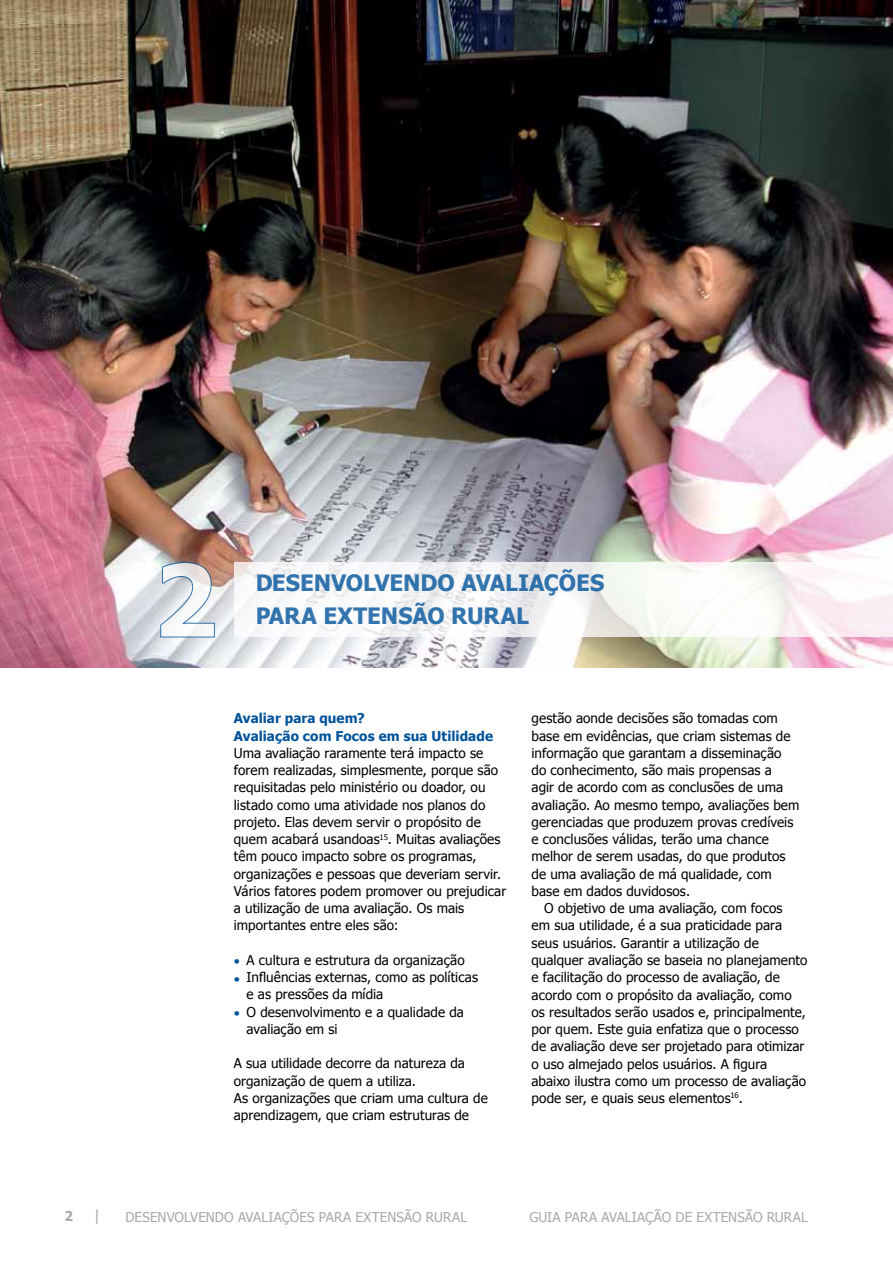
<style>
.page{position:relative;width:893px;height:1263px;background:#fff}
.page>*{position:absolute;margin:0;border:0;box-sizing:border-box;transform-origin:0 0}
.t1{font:700 22.5px/33px "Tahoma";letter-spacing:-.005em;color:#00539b}
.t2{font:13.5px/17.2px "Tahoma";letter-spacing:.005em;color:#000}
.t3{font:13.5px "Tahoma";letter-spacing:.01em;color:#a7a9ac}
.t4{font:700 13.5px/17.2px "Tahoma";letter-spacing:.005em;color:#00539b}
.t5{font:700 13.5px "Tahoma";color:#a7a9ac}
.s1{font-family:"LF Press Sans";color:#00539b}
.s2{font-weight:400;font-size:15px}
</style>
<div class="page">
<img style="left:0;top:0;width:893px;height:668px">
<svg style="left:234px;top:563px;width:659px;height:74px"></svg>
<svg style="left:160px;top:562px;width:55px;height:75px"></svg>
<h1 class="t1" style="left:255px;top:565px;width:351px">Desenvolvendo Avaliações para Extensão Rural</h1>
<p class="t4" style="left:234px;top:709px;width:261px">Avaliar para quem?<br>Avaliação com Focos em sua Utilidade</p>
<p class="t2" style="left:234px;top:744px;width:274px">Uma avaliação raramente terá impacto se forem realizadas, simplesmente, porque são requisitadas pelo ministério ou doador, ou listado como uma atividade nos planos do projeto. Elas devem servir o propósito de quem acabará usandoas<sup>15</sup>. Muitas avaliações têm pouco impacto sobre os programas, organizações e pessoas que deveriam servir.<br>Vários fatores podem promover ou prejudicar a utilização de uma avaliação. Os mais importantes entre eles são:</p>
<p class="t2" style="left:234px;top:951px;width:232px"><span class="s1">•</span> A cultura e estrutura da organização</p>
<p class="t2" style="left:247px;top:968px;width:233px;text-indent:-13px"><span class="s1">•</span> Influências externas, como as políticas e as pressões da mídia</p>
<p class="t2" style="left:247px;top:1002px;width:219px;text-indent:-13px"><span class="s1">•</span> O desenvolvimento e a qualidade da avaliação em si</p>
<p class="t2" style="left:234px;top:1054px;width:255px">A sua utilidade decorre da natureza da organização de quem a utiliza.<br>As organizações que criam uma cultura de aprendizagem, que criam estruturas de</p>
<p class="t2" style="left:531px;top:709px;width:269px">gestão aonde decisões são tomadas com base em evidências, que criam sistemas de informação que garantam a disseminação do conhecimento, são mais propensas a<br>agir de acordo com as conclusões de uma avaliação. Ao mesmo tempo, avaliações bem gerenciadas que produzem provas credíveis e conclusões válidas, terão uma chance melhor de serem usadas, do que produtos de uma avaliação de má qualidade, com base em dados duvidosos.</p>
<p class="t2" style="left:531px;top:899px;width:277px;text-indent:13px">O objetivo de uma avaliação, com focos<br>em sua utilidade, é a sua praticidade para seus usuários. Garantir a utilização de qualquer avaliação se baseia no planejamento e facilitação do processo de avaliação, de acordo com o propósito da avaliação, como os resultados serão usados e, principalmente, por quem. Este guia enfatiza que o processo de avaliação deve ser projetado para otimizar o uso almejado pelos usuários. A figura abaixo ilustra como um processo de avaliação pode ser, e quais seus elementos<sup>16</sup>.</p>
<p class="t5" style="left:64px;top:1206px;width:37px">2 <span class="s2">|</span></p>
<p class="t3" style="left:125px;top:1208px;width:343px">Desenvolvendo Avaliações para Extensão Rural</p>
<p class="t3" style="left:529px;top:1208px;width:280px">Guia para Avaliação de Extensão Rural</p>
</div>
